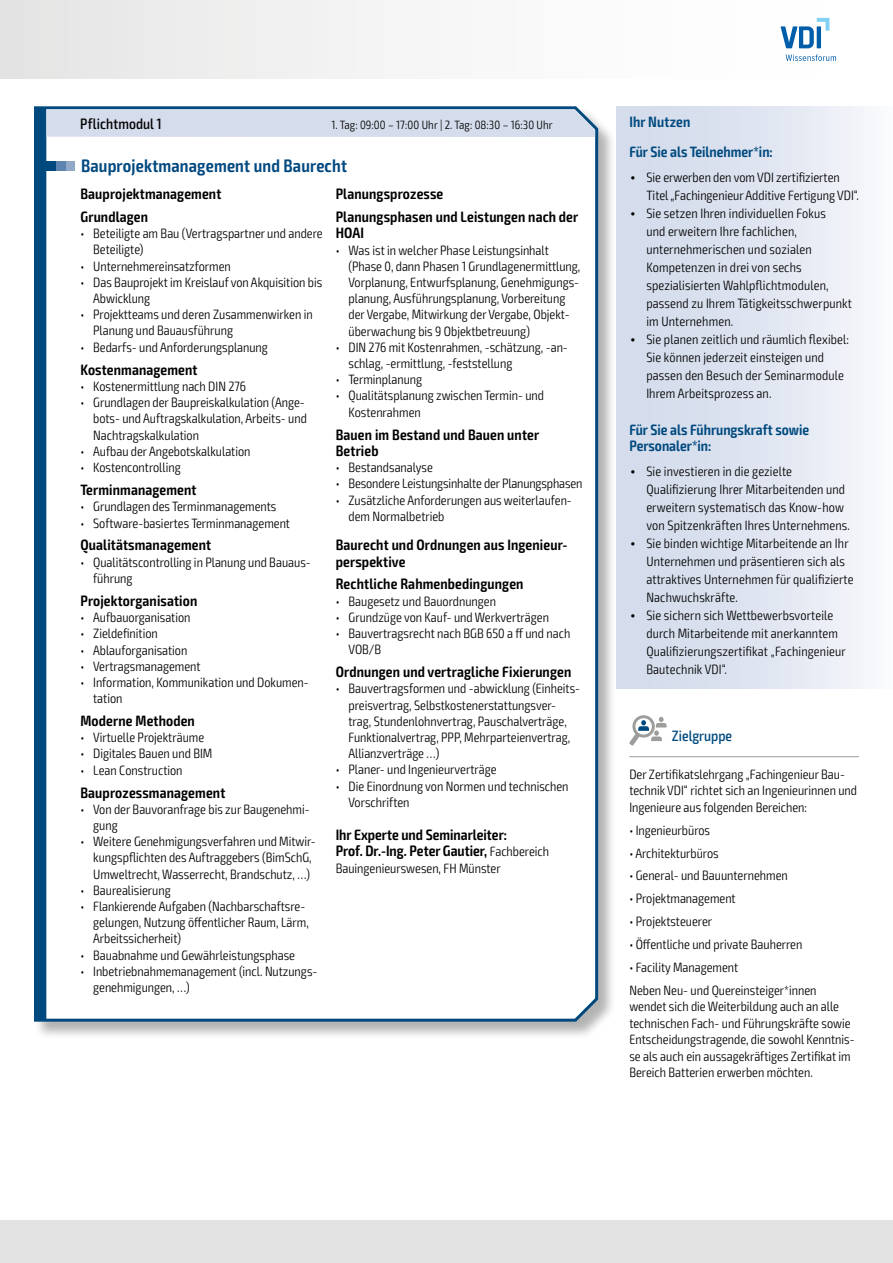
<style>
.page{position:relative;width:893px;height:1263px;background:#fff}
.page>*{position:absolute;margin:0;border:0;box-sizing:border-box;transform-origin:0 0}
.t1{font:600 condensed 18px "Exo 2";letter-spacing:.01em;color:#00497f}
.t2{font:500 condensed 18px "Exo 2";letter-spacing:-.015em;color:#000}
.t3{font:600 condensed 15px/16.5px "Exo 2";letter-spacing:.01em;color:#000}
.t4{font:600 condensed 15px/16.5px "Exo 2";color:#00497f}
.t5{font:500 condensed 15px "Exo 2";letter-spacing:.005em;color:#000}
.t6{font:500 condensed 15px "Exo 2";color:#00497f}
.t7{font:300 condensed 13.5px/16.2px "Exo 2";color:#000}
.t8{font:300 condensed 12px "Exo 2";letter-spacing:.01em;color:#000}
.s1{font-weight:300;font-size:13.5px}
.s2{font-family:"Vialog LT Std";font-weight:400;font-stretch:normal}
</style>
<div class="page">
<div style="left:34px;top:106px;width:582px;height:933px;background:#000;opacity:.3"></div>
<svg style="left:36px;top:108px;width:559px;height:912px"></svg>
<div style="left:1px;top:0;width:892px;height:79px;background:linear-gradient(to right,#e7e7e7,#fff)"></div>
<div style="left:0;top:0;width:23px;height:79px;background:#e3e3e3"></div>
<div style="left:617px;top:106px;width:276px;height:582px;background:linear-gradient(to right,#cfd7e8,#f5f6fb)"></div>
<div style="left:0;top:1220px;width:893px;height:43px;background:#e3e3e3"></div>
<div style="left:50px;top:162px;width:25px;height:9px;background:#92a8c9"></div>
<div style="left:48px;top:162px;width:18px;height:9px;background:#5d83af"></div>
<div style="left:46px;top:162px;width:10px;height:9px;background:#00497f"></div>
<hr style="left:629px;top:756px;width:230px;height:1px;background:#9d9d9c">
<svg style="left:629px;top:715px;width:38px;height:31px"></svg>
<svg style="left:786px;top:54px;width:50px;height:7px"></svg>
<svg style="left:781px;top:18px;width:48px;height:30px"></svg>
<h1 class="t2" style="left:47px;top:108px;width:94px">Pflichtmodul 1</h1>
<p class="t8" style="left:370px;top:115px;width:217px">1. Tag: 09:00 - 17:00 Uhr | 2. Tag 08:30 - 16:30 Uhr</p>
<h1 class="t1" style="left:81px;top:155px;width:268px">Bauprojektmanagement und Baurecht</h1>
<p class="t5" style="left:80px;top:115px;width:83px">Pflichtmodul 1</p>
<p class="t8" style="left:332px;top:118px;width:223px">1. Tag: 09:00 – 17:00 Uhr | 2. Tag: 08:30 – 16:30 Uhr</p>
<p class="t3" style="left:80px;top:183px;width:142px;line-height:22.8px">Bauprojektmanagement<br>Grundlagen</p>
<p class="t7" style="left:93px;top:226px;width:231px;text-indent:-13px">• Beteiligte am Bau (Vertragspartner und andere<br>Beteiligte)</p>
<p class="t7" style="left:80px;top:258px;width:152px">• Unternehmereinsatzformen</p>
<p class="t7" style="left:93px;top:274px;width:231px;text-indent:-13px">• Das Bauprojekt im Kreislauf von Akquisition bis<br>Abwicklung</p>
<p class="t7" style="left:93px;top:307px;width:221px;text-indent:-13px">• Projektteams und deren Zusammenwirken in<br>Planung und Bauausführung</p>
<p class="t7" style="left:80px;top:339px;width:189px">• Bedarfs- und Anforderungsplanung</p>
<p class="t3" style="left:80px;top:361px;width:119px">Kostenmanagement</p>
<p class="t7" style="left:80px;top:378px;width:167px">• Kostenermittlung nach DIN 276</p>
<p class="t7" style="left:93px;top:395px;width:215px;text-indent:-13px">• Grundlagen der Baupreiskalkulation (Ange&shy;bots- und Auftragskalkulation, Arbeits- und<br>Nachtragskalkulation</p>
<p class="t7" style="left:80px;top:443px;width:172px">• Aufbau der Angebotskalkulation</p>
<p class="t7" style="left:80px;top:459px;width:102px">• Kostencontrolling</p>
<p class="t3" style="left:80px;top:482px;width:118px">Terminmanagement</p>
<p class="t7" style="left:80px;top:498px;width:198px">• Grundlagen des Terminmanagements</p>
<p class="t7" style="left:80px;top:515px;width:211px">• Software-basiertes Terminmanagement</p>
<p class="t3" style="left:80px;top:537px;width:132px">Qualitätsmanagement</p>
<p class="t7" style="left:93px;top:554px;width:219px;text-indent:-13px">• Qualitätscontrolling in Planung und Bauaus&shy;führung</p>
<p class="t3" style="left:80px;top:593px;width:118px">Projektorganisation</p>
<p class="t7" style="left:80px;top:610px;width:112px">• Aufbauorganisation</p>
<p class="t7" style="left:80px;top:626px;width:79px">• Zieldefinition</p>
<p class="t7" style="left:80px;top:642px;width:108px">• Ablauforganisation</p>
<p class="t7" style="left:80px;top:658px;width:122px">• Vertragsmanagement</p>
<p class="t7" style="left:93px;top:674px;width:217px;text-indent:-13px">• Information, Kommunikation und Dokumen&shy;tation</p>
<p class="t3" style="left:80px;top:713px;width:116px">Moderne Methoden</p>
<p class="t7" style="left:80px;top:730px;width:125px">• Virtuelle Projekträume</p>
<p class="t7" style="left:80px;top:746px;width:134px">• Digitales Bauen und BIM</p>
<p class="t7" style="left:80px;top:762px;width:104px">• Lean Construction</p>
<p class="t3" style="left:80px;top:784px;width:146px">Bauprozessmanagement</p>
<p class="t7" style="left:93px;top:801px;width:218px;text-indent:-13px">• Von der Bauvoranfrage bis zur Baugenehmi&shy;gung</p>
<p class="t7" style="left:93px;top:834px;width:224px;text-indent:-13px">• Weitere Genehmigungsverfahren und Mitwir&shy;kungspflichten des Auftraggebers (BimSchG,<br>Umweltrecht, Wasserrecht, Brandschutz, …)</p>
<p class="t7" style="left:80px;top:882px;width:92px">• Baurealisierung</p>
<p class="t7" style="left:93px;top:898px;width:217px;text-indent:-13px">• Flankierende Aufgaben (Nachbarschaftsre&shy;gelungen, Nutzung öffentlicher Raum, Lärm,<br>Arbeitssicherheit)</p>
<p class="t7" style="left:80px;top:947px;width:216px">• Bauabnahme und Gewährleistungsphase</p>
<p class="t7" style="left:93px;top:963px;width:226px;text-indent:-13px">• Inbetriebnahmemanagement (incl. Nutzungs&shy;genehmigungen, …)</p>
<p class="t3" style="left:336px;top:183px;width:244px;line-height:22.8px">Planungsprozesse<br>Planungsphasen und Leistungen nach der</p>
<p class="t3" style="left:336px;top:225px;width:30px">HOAI</p>
<p class="t7" style="left:348px;top:242px;width:233px;text-indent:-13px">• Was ist in welcher Phase Leistungsinhalt (Phase 0, dann Phasen 1 Grundlagenermittlung, Vorplanung, Entwurfsplanung, Genehmigungs&shy;planung, Ausführungsplanung, Vorbereitung der Vergabe, Mitwirkung der Vergabe, Objekt&shy;überwachung bis 9 Objektbetreuung)</p>
<p class="t7" style="left:348px;top:339px;width:221px;text-indent:-13px">• DIN 276 mit Kostenrahmen, -schätzung, -an&shy;schlag, -ermittlung, -feststellung</p>
<p class="t7" style="left:336px;top:372px;width:88px">• Terminplanung</p>
<p class="t7" style="left:348px;top:388px;width:197px;text-indent:-13px">• Qualitätsplanung zwischen Termin- und<br>Kostenrahmen</p>
<p class="t3" style="left:336px;top:426px;width:205px">Bauen im Bestand und Bauen unter<br>Betrieb</p>
<p class="t7" style="left:336px;top:460px;width:99px">• Bestandsanalyse</p>
<p class="t7" style="left:336px;top:476px;width:248px">• Besondere Leistungsinhalte der Planungsphasen</p>
<p class="t7" style="left:348px;top:492px;width:225px;text-indent:-13px">• Zusätzliche Anforderungen aus weiterlaufen&shy;dem Normalbetrieb</p>
<p class="t3" style="left:336px;top:537px;width:233px">Baurecht und Ordnungen aus Ingenieur&shy;perspektive</p>
<p class="t3" style="left:336px;top:576px;width:189px">Rechtliche Rahmenbedingungen</p>
<p class="t7" style="left:336px;top:593px;width:162px">• Baugesetz und Bauordnungen</p>
<p class="t7" style="left:336px;top:609px;width:215px">• Grundzüge von Kauf- und Werkverträgen</p>
<p class="t7" style="left:348px;top:625px;width:223px;text-indent:-13px">• Bauvertragsrecht nach BGB 650 a ff und nach<br>VOB/B</p>
<p class="t3" style="left:336px;top:664px;width:237px">Ordnungen und vertragliche Fixierungen</p>
<p class="t7" style="left:348px;top:681px;width:233px;text-indent:-13px">• Bauvertragsformen und -abwicklung (Einheits&shy;preisvertrag, Selbstkostenerstattungsver&shy;trag, Stundenlohnvertrag, Pauschalverträge, Funktionalvertrag, PPP, Mehrparteienvertrag, Allianzverträge …)</p>
<p class="t7" style="left:336px;top:762px;width:162px">• Planer- und Ingenieurverträge</p>
<p class="t7" style="left:348px;top:778px;width:222px;text-indent:-13px">• Die Einordnung von Normen und technischen<br>Vorschriften</p>
<p class="t3" style="left:336px;top:826px;width:215px">Ihr Experte und Seminarleiter:<br>Prof. Dr.-Ing. Peter Gautier, <span class="s1">Fachbereich</span></p>
<p class="t7" style="left:336px;top:860px;width:167px">Bauingenieurswesen, FH Münster</p>
<p class="t4" style="left:629px;top:114px;width:62px">Ihr Nutzen</p>
<p class="t4" style="left:629px;top:144px;width:145px">Für Sie als Teilnehmer*in:</p>
<p class="t7" style="left:646px;top:168px;width:214px;line-height:18px;text-indent:-17px"><span class="s2">•</span> Sie erwerben den vom VDI zertifizierten<br>Titel „Fachingenieur Additive Fertigung VDI“.</p>
<p class="t7" style="left:646px;top:204px;width:207px;line-height:18px;text-indent:-17px"><span class="s2">•</span> Sie setzen Ihren individuellen Fokus<br>und erweitern Ihre fachlichen, unternehmerischen und sozialen Kompetenzen in drei von sechs spezialisierten Wahlpflichtmodulen, passend zu Ihrem Tätigkeitsschwerpunkt im Unternehmen.</p>
<p class="t7" style="left:646px;top:330px;width:204px;line-height:18px;text-indent:-17px"><span class="s2">•</span> Sie planen zeitlich und räumlich flexibel:<br>Sie können jederzeit einsteigen und passen den Besuch der Seminarmodule Ihrem Arbeitsprozess an.</p>
<p class="t4" style="left:629px;top:422px;width:181px">Für Sie als Führungskraft sowie<br>Personaler*in:</p>
<p class="t7" style="left:646px;top:462px;width:205px;line-height:18px;text-indent:-17px"><span class="s2">•</span> Sie investieren in die gezielte Qualifizierung Ihrer Mitarbeitenden und erweitern systematisch das Know-how von Spitzenkräften Ihres Unternehmens.</p>
<p class="t7" style="left:646px;top:534px;width:209px;line-height:18px;text-indent:-17px"><span class="s2">•</span> Sie binden wichtige Mitarbeitende an Ihr Unternehmen und präsentieren sich als attraktives Unternehmen für qualifizierte Nachwuchskräfte.</p>
<p class="t7" style="left:646px;top:606px;width:201px;line-height:18px;text-indent:-17px"><span class="s2">•</span> Sie sichern sich Wettbewerbsvorteile durch Mitarbeitende mit anerkanntem Qualifizierungszertifikat „Fachingenieur Bautechnik VDI“.</p>
<p class="t6" style="left:672px;top:727px;width:62px">Zielgruppe</p>
<p class="t7" style="left:629px;top:766px;width:229px">Der Zertifikatslehrgang „Fachingenieur Bau&shy;technik VDI“ richtet sich an Ingenieurinnen und<br>Ingenieure aus folgenden Bereichen:</p>
<p class="t7" style="left:629px;top:822px;width:82px">• Ingenieurbüros</p>
<p class="t7" style="left:629px;top:845px;width:91px">• Architekturbüros</p>
<p class="t7" style="left:629px;top:868px;width:160px">• General- und Bauunternehmen</p>
<p class="t7" style="left:629px;top:891px;width:108px">• Projektmanagement</p>
<p class="t7" style="left:629px;top:914px;width:84px">• Projektsteuerer</p>
<p class="t7" style="left:629px;top:936px;width:175px">• Öffentliche und private Bauherren</p>
<p class="t7" style="left:629px;top:956px;width:189px;line-height:23px">• Facility Management<br>Neben Neu- und Quereinsteiger*innen</p>
<p class="t7" style="left:629px;top:999px;width:227px">wendet sich die Weiterbildung auch an alle technischen Fach- und Führungskräfte sowie Entscheidungstragende, die sowohl Kenntnis&shy;se als auch ein aussagekräftiges Zertifikat im Bereich Batterien erwerben möchten.</p>
</div>
